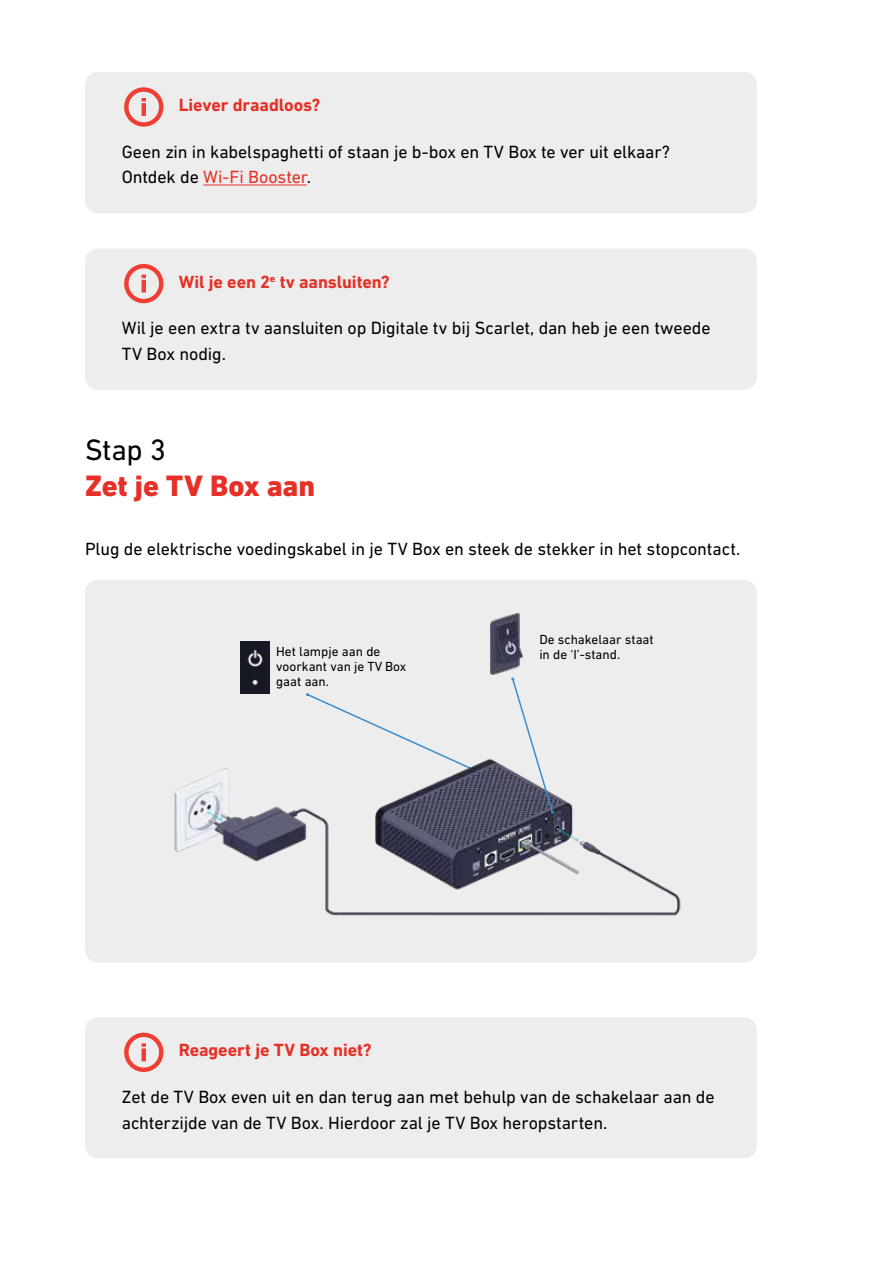
<style>
.page{position:relative;width:893px;height:1263px;background:#fff}
.page>*{position:absolute;margin:0;border:0;box-sizing:border-box;transform-origin:0 0}
.t1{font:800 30px "DIN Next LT Pro";letter-spacing:-.005em;color:#e63027}
.t2{font:30px "DIN Next LT Pro";color:#000}
.t3{font:18px/25.5px "DIN Next LT Pro";letter-spacing:-.01em;color:#000}
.t4{font:700 18px "DIN Next LT Pro";letter-spacing:-.005em;color:#e63027}
.t5{font:13.35px/14.9px "DIN Next LT Pro";color:#000}
.s1{color:#e63027}
</style>
<div class="page">
<div style="left:85px;top:72px;width:672px;height:69px;background:#ededed;border-radius:13px"></div>
<div style="left:85px;top:119px;width:672px;height:94px;background:#ededed;border-radius:13px"></div>
<hr style="left:203px;top:185px;width:104px;height:1px;background:#e63027">
<div style="left:85px;top:248px;width:672px;height:70px;background:#ededed;border-radius:13px"></div>
<div style="left:85px;top:295px;width:672px;height:95px;background:#ededed;border-radius:13px"></div>
<div style="left:85px;top:1017px;width:672px;height:69px;background:#ededed;border-radius:13px"></div>
<div style="left:85px;top:1064px;width:672px;height:94px;background:#ededed;border-radius:13px"></div>
<svg style="left:124px;top:87px;width:39px;height:40px"></svg>
<svg style="left:124px;top:264px;width:39px;height:39px"></svg>
<div style="left:85px;top:580px;width:672px;height:383px;background:#ededed;border-radius:13px"></div>
<img style="left:174px;top:613px;width:507px;height:303px">
<svg style="left:511px;top:677px;width:43px;height:137px"></svg>
<img style="left:241px;top:641px;width:29px;height:53px">
<svg style="left:124px;top:1033px;width:39px;height:39px"></svg>
<p class="t4" style="left:179px;top:94px;width:143px">Liever draadloos?</p>
<p class="t3" style="left:122px;top:139px;width:550px">Geen zin in kabelspaghetti of staan je b-box en TV Box te ver uit elkaar?<br>Ontdek de <span class="s1">Wi-Fi Booster</span>.</p>
<p class="t4" style="left:179px;top:271px;width:212px">Wil je een 2<sup>e</sup> tv aansluiten?</p>
<p class="t3" style="left:122px;top:315px;width:590px">Wil je een extra tv aansluiten op Digitale tv bij Scarlet, dan heb je een tweede<br>TV Box nodig.</p>
<h1 class="t2" style="left:85px;top:432px;width:83px">Stap 3</h1>
<h1 class="t1" style="left:85px;top:468px;width:232px">Zet je TV Box aan</h1>
<p class="t3" style="left:85px;top:536px;width:657px">Plug de elektrische voedingskabel in je TV Box en steek de stekker in het stopcontact.</p>
<p class="t5" style="left:539px;top:632px;width:116px">De schakelaar staat</p>
<p class="t5" style="left:276px;top:644px;width:106px">Het lampje aan de</p>
<p class="t5" style="left:539px;top:647px;width:82px">in de ‘I’-stand.</p>
<p class="t5" style="left:276px;top:659px;width:132px">voorkant van je TV Box gaat aan.</p>
<p class="t4" style="left:179px;top:1039px;width:194px">Reageert je TV Box niet?</p>
<p class="t3" style="left:122px;top:1084px;width:594px">Zet de TV Box even uit en dan terug aan met behulp van de schakelaar aan de achterzijde van de TV Box. Hierdoor zal je TV Box heropstarten.</p>
</div>
